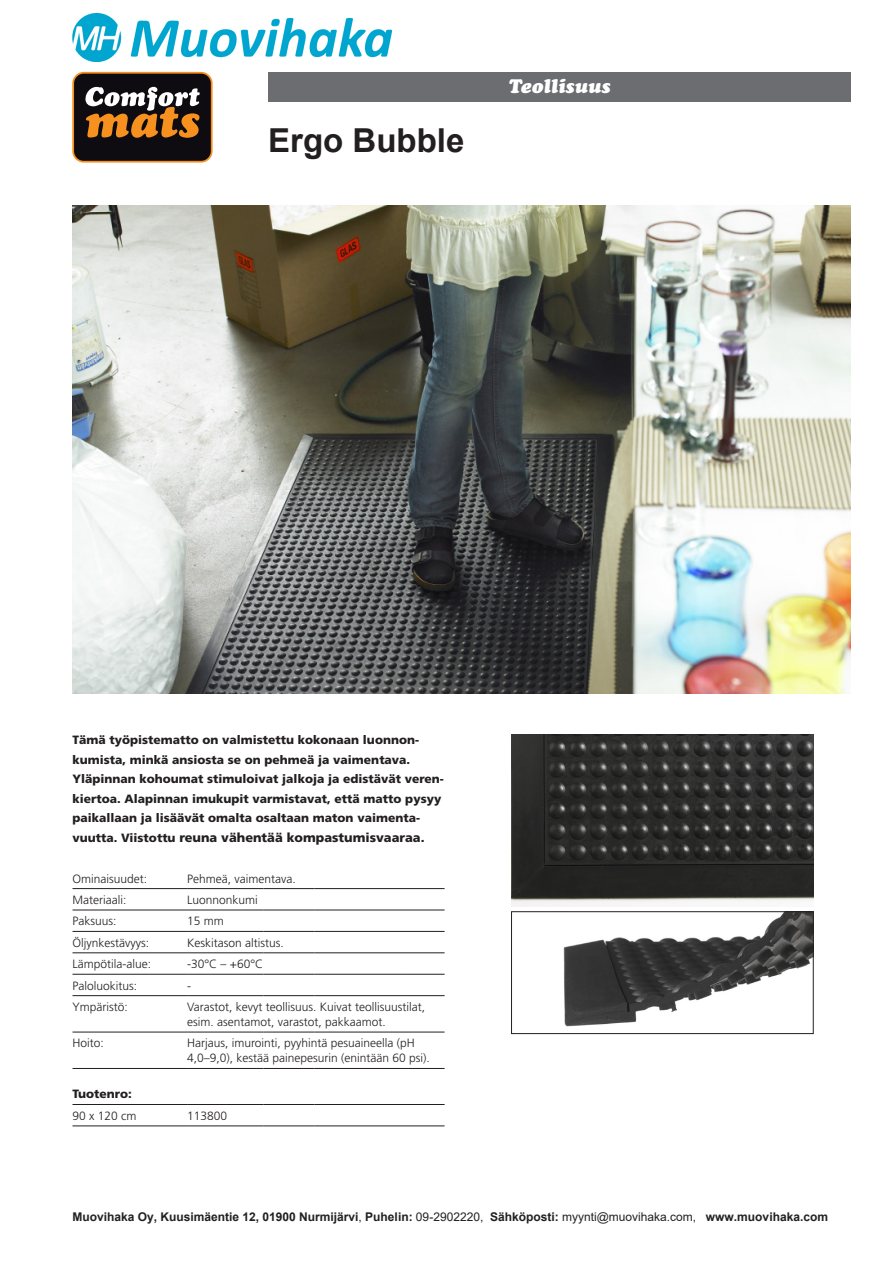
<style>
.page{position:relative;width:893px;height:1263px;background:#fff}
.page>*{position:absolute;margin:0;border:0;box-sizing:border-box;transform-origin:0 0}
.t1{font:700 33px "Arial";color:#231f20}
.t2{font:italic 900 19.5px "Cooper";color:#fff}
.t3{font:900 12.75px "Frutiger";color:#231f20}
.t4{font:300 12px/15px "Frutiger";color:#231f20}
.t5{font:900 12px/19.5px "Frutiger";color:#231f20}
.t6{font:700 12px "Arial";color:#231f20}
.s1{font-size:12px}
.s2{font-weight:400}
</style>
<div class="page">
<img style="left:73px;top:205px;width:777px;height:488px">
<div style="left:73px;top:73px;width:139px;height:89px;background:#0e0b11;border-radius:11px"></div>
<div style="left:72px;top:72px;width:141px;height:91px;border:2px solid #f69120;border-radius:11px"></div>
<svg style="left:85px;top:87px;width:115px;height:51px"></svg>
<img style="left:511px;top:735px;width:302px;height:171px">
<img style="left:563px;top:913px;width:248px;height:114px">
<div style="left:511px;top:911px;width:302px;height:123px;border:1px solid #231f20"></div>
<div style="left:268px;top:73px;width:582px;height:29px;background:#6c6d70"></div>
<hr style="left:73px;top:888px;width:114px;height:1px;background:#231f20">
<hr style="left:187px;top:888px;width:77px;height:1px;background:#231f20">
<hr style="left:264px;top:888px;width:51px;height:1px;background:#231f20">
<hr style="left:315px;top:888px;width:89px;height:1px;background:#231f20">
<hr style="left:404px;top:888px;width:41px;height:1px;background:#231f20">
<hr style="left:73px;top:910px;width:114px;height:1px;background:#231f20">
<hr style="left:187px;top:910px;width:77px;height:1px;background:#231f20">
<hr style="left:264px;top:910px;width:51px;height:1px;background:#231f20">
<hr style="left:315px;top:910px;width:89px;height:1px;background:#231f20">
<hr style="left:404px;top:910px;width:41px;height:1px;background:#231f20">
<hr style="left:73px;top:931px;width:114px;height:1px;background:#231f20">
<hr style="left:187px;top:931px;width:77px;height:1px;background:#231f20">
<hr style="left:264px;top:931px;width:51px;height:1px;background:#231f20">
<hr style="left:315px;top:931px;width:89px;height:1px;background:#231f20">
<hr style="left:404px;top:931px;width:41px;height:1px;background:#231f20">
<hr style="left:73px;top:952px;width:114px;height:1px;background:#231f20">
<hr style="left:187px;top:952px;width:77px;height:1px;background:#231f20">
<hr style="left:264px;top:952px;width:51px;height:1px;background:#231f20">
<hr style="left:315px;top:952px;width:89px;height:1px;background:#231f20">
<hr style="left:404px;top:952px;width:41px;height:1px;background:#231f20">
<hr style="left:73px;top:974px;width:114px;height:1px;background:#231f20">
<hr style="left:187px;top:974px;width:77px;height:1px;background:#231f20">
<hr style="left:264px;top:974px;width:51px;height:1px;background:#231f20">
<hr style="left:315px;top:974px;width:89px;height:1px;background:#231f20">
<hr style="left:404px;top:974px;width:41px;height:1px;background:#231f20">
<hr style="left:73px;top:995px;width:114px;height:1px;background:#231f20">
<hr style="left:187px;top:995px;width:77px;height:1px;background:#231f20">
<hr style="left:264px;top:995px;width:51px;height:1px;background:#231f20">
<hr style="left:315px;top:995px;width:89px;height:1px;background:#231f20">
<hr style="left:404px;top:995px;width:41px;height:1px;background:#231f20">
<hr style="left:73px;top:1032px;width:114px;height:1px;background:#231f20">
<hr style="left:187px;top:1032px;width:77px;height:1px;background:#231f20">
<hr style="left:264px;top:1032px;width:51px;height:1px;background:#231f20">
<hr style="left:315px;top:1032px;width:89px;height:1px;background:#231f20">
<hr style="left:404px;top:1032px;width:41px;height:1px;background:#231f20">
<hr style="left:73px;top:1068px;width:114px;height:1px;background:#231f20">
<hr style="left:187px;top:1068px;width:77px;height:1px;background:#231f20">
<hr style="left:264px;top:1068px;width:51px;height:1px;background:#231f20">
<hr style="left:315px;top:1068px;width:89px;height:1px;background:#231f20">
<hr style="left:404px;top:1068px;width:41px;height:1px;background:#231f20">
<hr style="left:73px;top:1104px;width:114px;height:1px;background:#231f20">
<hr style="left:187px;top:1104px;width:77px;height:1px;background:#231f20">
<hr style="left:264px;top:1104px;width:51px;height:1px;background:#231f20">
<hr style="left:315px;top:1104px;width:89px;height:1px;background:#231f20">
<hr style="left:404px;top:1104px;width:41px;height:1px;background:#231f20">
<hr style="left:73px;top:1126px;width:114px;height:1px;background:#231f20">
<hr style="left:187px;top:1126px;width:77px;height:1px;background:#231f20">
<hr style="left:264px;top:1126px;width:51px;height:1px;background:#231f20">
<hr style="left:315px;top:1126px;width:89px;height:1px;background:#231f20">
<hr style="left:404px;top:1126px;width:41px;height:1px;background:#231f20">
<img style="left:72px;top:13px;width:319px;height:49px">
<p class="t1" style="left:268px;top:117px;width:198px">Ergo Bubble</p>
<p class="t2" style="left:508px;top:74px;width:103px">Teollisuus</p>
<p class="t5" style="left:73px;top:730px;width:373px">Tämä työpistematto on valmistettu kokonaan luonnon&shy;kumista, minkä ansiosta se on pehmeä ja vaimentava.<br>Yläpinnan kohoumat stimuloivat jalkoja ja edistävät veren&shy;kiertoa. Alapinnan imukupit varmistavat, että matto pysyy paikallaan ja lisäävät omalta osaltaan maton vaimenta-</p>
<p class="t3" style="left:73px;top:829px;width:354px"><span class="s1">vuutta. Viistottu</span> reuna vähentää kompastumisvaaraa.</p>
<p class="t4" style="left:73px;top:871px;width:76px">Ominaisuudet:</p>
<p class="t4" style="left:187px;top:871px;width:110px">Pehmeä, vaimentava.</p>
<p class="t4" style="left:73px;top:892px;width:55px">Materiaali:</p>
<p class="t4" style="left:187px;top:892px;width:72px">Luonnonkumi</p>
<p class="t4" style="left:73px;top:914px;width:46px">Paksuus:</p>
<p class="t4" style="left:187px;top:914px;width:38px">15 mm</p>
<p class="t4" style="left:73px;top:935px;width:78px">Öljynkestävyys:</p>
<p class="t4" style="left:187px;top:935px;width:98px">Keskitason altistus.</p>
<p class="t4" style="left:73px;top:956px;width:80px">Lämpötila-alue:</p>
<p class="t4" style="left:187px;top:956px;width:78px">-30°C – +60°C</p>
<p class="t4" style="left:73px;top:978px;width:66px">Paloluokitus:</p>
<p class="t4" style="left:187px;top:978px;width:5px">-</p>
<p class="t4" style="left:73px;top:999px;width:57px">Ympäristö:</p>
<p class="t4" style="left:187px;top:999px;width:239px">Varastot, kevyt teollisuus. Kuivat teollisuustilat, esim. asentamot, varastot, pakkaamot.</p>
<p class="t4" style="left:73px;top:1036px;width:33px">Hoito:</p>
<p class="t4" style="left:187px;top:1036px;width:244px">Harjaus, imurointi, pyyhintä pesuaineella (pH<br>4,0–9,0), kestää painepesurin (enintään 60 psi).</p>
<p class="t5" style="left:73px;top:1084px;width:61px">Tuotenro:</p>
<p class="t4" style="left:73px;top:1108px;width:66px">90 x 120 cm</p>
<p class="t4" style="left:187px;top:1108px;width:42px">113800</p>
<p class="t6" style="left:73px;top:1208px;width:757px">Muovihaka Oy, Kuusimäentie 12, 01900 Nurmijärvi<span class="s2">,</span> Puhelin: <span class="s2">09-2902220,</span> Sähköposti: <span class="s2">myynti@muovihaka.com,</span> www.muovihaka.com</p>
</div>
